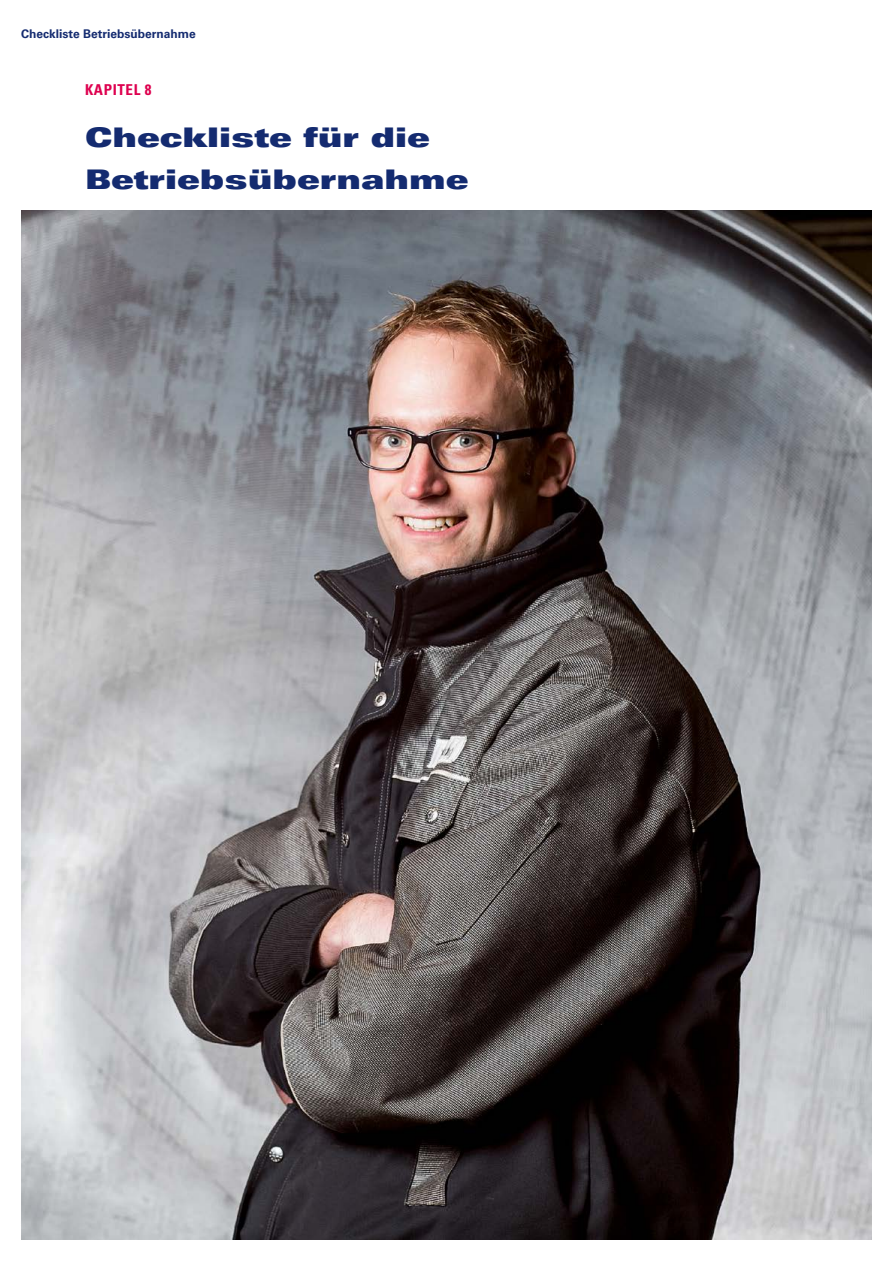
<style>
.page{position:relative;width:893px;height:1263px;background:#fff}
.page>*{position:absolute;margin:0;border:0;box-sizing:border-box;transform-origin:0 0}
._1b__Hierarchie_Kapi{font:27px/42px "Univers LT Std X Black Ex";color:#142b70}
._1a__Hierarchie_Kapi{font:700 condensed 15px "Univers LT Std";letter-spacing:.04em;color:#de004f}
.t1{font:700 12px "Univers LT Std";color:#142b70}
</style>
<div class="page">
<img style="left:21px;top:210px;width:851px;height:1029px">
<p class="t1" style="left:21px;top:27px;width:176px">Checkliste Betriebsübernahme</p>
<p class="_1a__Hierarchie_Kapi" style="left:85px;top:80px;width:68px">KAPITEL 8</p>
<p class="_1b__Hierarchie_Kapi" style="left:85px;top:116px;width:385px">Checkliste für die<br>Betriebsübernahme</p>
</div>
